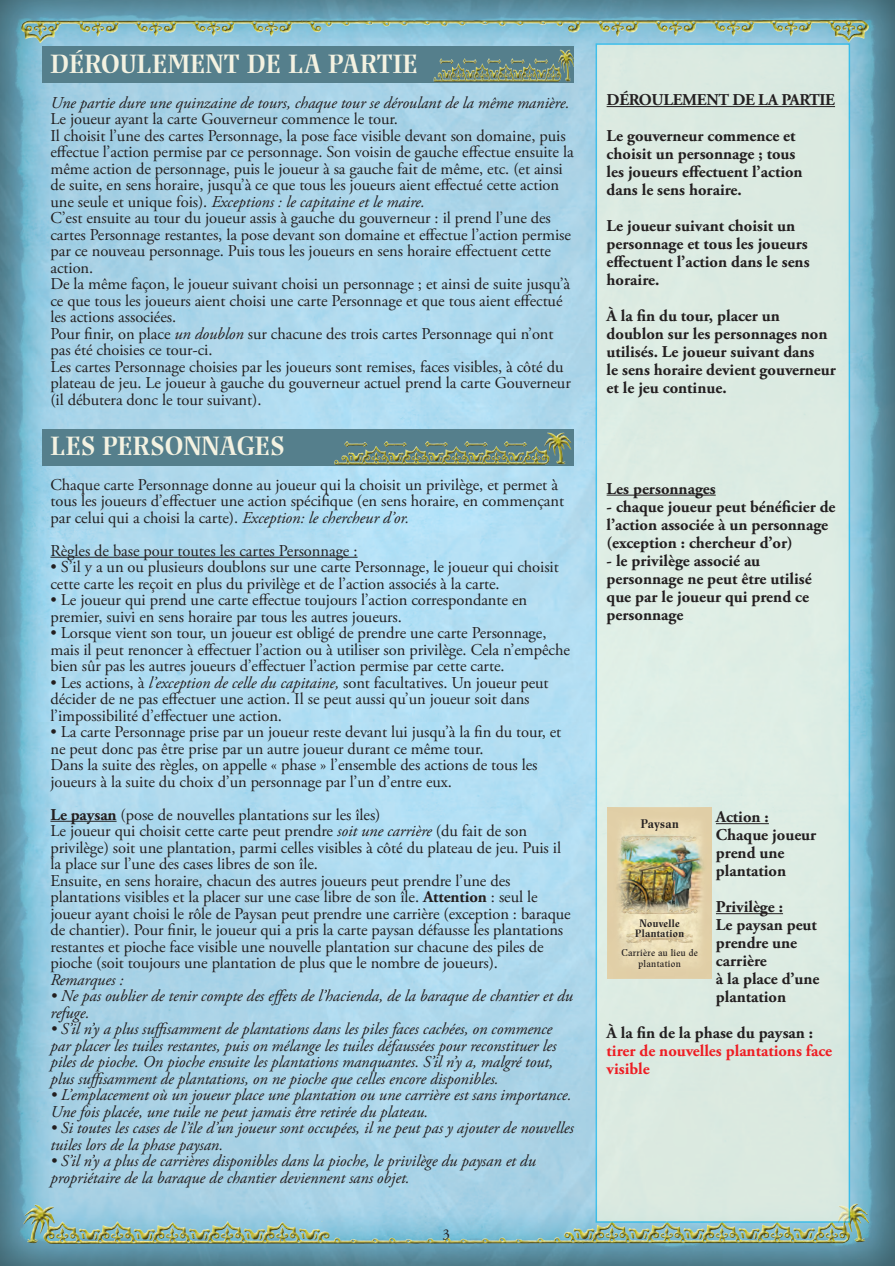
<style>
.page{position:relative;width:895px;height:1266px;background:#fff}
.page>*{position:absolute;margin:0;border:0;box-sizing:border-box;transform-origin:0 0}
.t1{font:700 27px "Renner Antiqua LT Pro";color:#f4f2e1}
.t2{font:16.5px/16.5px "Adobe Garamond Pro";letter-spacing:-.005em;color:#231f20}
.t3{font:italic 16.5px/16.5px "Adobe Garamond Pro";letter-spacing:-.005em;color:#231f20}
.t4{font:700 16.5px/18px "Adobe Garamond Pro";color:#231f20}
.t5{font:700 16.5px/18px "Adobe Garamond Pro";color:#ee1d23}
.t6{font:15px "Adobe Garamond Pro";color:#231f20}
.t7{font:700 12.9px "Renner Antiqua LT Pro";letter-spacing:.025em;color:#231f20}
.t8{font:700 10.95px/10.1px "Renner Antiqua LT Pro";letter-spacing:.025em;color:#231f20;text-align:center}
.t9{font:500 10.2px/11.1px "Renner Antiqua LT Pro";letter-spacing:.025em;color:#231f20;text-align:center}
.s1{font-style:italic}
.s2{font-weight:700}
</style>
<div class="page">
<img style="left:0;top:0;width:895px;height:1266px">
<img style="left:0;top:1164px;width:895px;height:85px">
<img style="left:0;top:16px;width:895px;height:85px">
<div style="left:595px;top:43px;width:255px;height:1180px;background:#dcebe2"></div>
<div style="left:42px;top:429px;width:531px;height:37px;background:#557f8c"></div>
<img style="left:331px;top:429px;width:246px;height:38px">
<div style="left:42px;top:46px;width:531px;height:37px;background:#557f8c"></div>
<img style="left:431px;top:47px;width:146px;height:37px">
<hr style="left:606px;top:106px;width:229px;height:1px;background:#231f20">
<hr style="left:606px;top:495px;width:109px;height:1px;background:#231f20">
<hr style="left:716px;top:823px;width:53px;height:1px;background:#231f20">
<hr style="left:716px;top:913px;width:67px;height:1px;background:#231f20">
<hr style="left:50px;top:557px;width:307px;height:1px;background:#231f20">
<hr style="left:50px;top:821px;width:67px;height:1px;background:#231f20">
<img style="left:608px;top:807px;width:103px;height:172px">
<svg style="left:891px;top:1261px;width:4px;height:5px"></svg>
<h1 class="t1" style="left:50px;top:50px;width:369px">DÉROULEMENT DE LA PARTIE</h1>
<p class="t3" style="left:50px;top:95px;width:520px">Une partie dure une quinzaine de tours, chaque tour se déroulant de la même manière.</p>
<p class="t2" style="left:50px;top:111px;width:525px">Le joueur ayant la carte Gouverneur commence le tour.<br>Il choisit l’une des cartes Personnage, la pose face visible devant son domaine, puis effectue l’action permise par ce personnage. Son voisin de gauche effectue ensuite la même action de personnage, puis le joueur à sa gauche fait de même, etc. (et ainsi de suite, en sens horaire, jusqu’à ce que tous les joueurs aient effectué cette action une seule et unique fois). <span class="s1">Exceptions : le capitaine et le maire.<br></span>C’est ensuite au tour du joueur assis à gauche du gouverneur : il prend l’une des cartes Personnage restantes, la pose devant son domaine et effectue l’action permise par ce nouveau personnage. Puis tous les joueurs en sens horaire effectuent cette action.<br>De la même façon, le joueur suivant choisi un personnage ; et ainsi de suite jusqu’à ce que tous les joueurs aient choisi une carte Personnage et que tous aient effectué les actions associées.<br>Pour finir, on place <span class="s1">un doublon</span> sur chacune des trois cartes Personnage qui n’ont pas été choisies ce tour-ci.<br>Les cartes Personnage choisies par les joueurs sont remises, faces visibles, à côté du plateau de jeu. Le joueur à gauche du gouverneur actuel prend la carte Gouverneur (il débutera donc le tour suivant).</p>
<h1 class="t1" style="left:50px;top:431px;width:236px">LES PERSONNAGES</h1>
<p class="t2" style="left:50px;top:477px;width:515px">Chaque carte Personnage donne au joueur qui la choisit un privilège, et permet à tous les joueurs d’effectuer une action spécifique (en sens horaire, en commençant par celui qui a choisi la carte). <span class="s1">Exception: le chercheur d’or.</span></p>
<p class="t2" style="left:50px;top:543px;width:308px">Règles de base pour toutes les cartes Personnage :</p>
<p class="t2" style="left:50px;top:559px;width:510px">• S’il y a un ou plusieurs doublons sur une carte Personnage, le joueur qui choisit cette carte les reçoit en plus du privilège et de l’action associés à la carte.</p>
<p class="t2" style="left:50px;top:592px;width:478px">• Le joueur qui prend une carte effectue toujours l’action correspondante en premier, suivi en sens horaire par tous les autres joueurs.</p>
<p class="t2" style="left:50px;top:625px;width:521px">• Lorsque vient son tour, un joueur est obligé de prendre une carte Personnage, mais il peut renoncer à effectuer l’action ou à utiliser son privilège. Cela n’empêche bien sûr pas les autres joueurs d’effectuer l’action permise par cette carte.</p>
<p class="t2" style="left:50px;top:675px;width:500px">• Les actions, à <span class="s1">l’exception de celle du capitaine,</span> sont facultatives. Un joueur peut décider de ne pas effectuer une action. Il se peut aussi qu’un joueur soit dans l’impossibilité d’effectuer une action.</p>
<p class="t2" style="left:50px;top:724px;width:512px">• La carte Personnage prise par un joueur reste devant lui jusqu’à la fin du tour, et ne peut donc pas être prise par un autre joueur durant ce même tour.<br>Dans la suite des règles, on appelle « phase » l’ensemble des actions de tous les joueurs à la suite du choix d’un personnage par l’un d’entre eux.</p>
<p class="t2" style="left:50px;top:807px;width:522px"><span class="s2">Le paysan</span> (pose de nouvelles plantations sur les îles)<br>Le joueur qui choisit cette carte peut prendre <span class="s1">soit une carrière</span> (du fait de son privilège) soit une plantation, parmi celles visibles à côté du plateau de jeu. Puis il la place sur l’une des cases libres de son île.<br>Ensuite, en sens horaire, chacun des autres joueurs peut prendre l’une des plantations visibles et la placer sur une case libre de son île. <span class="s2">Attention</span> : seul le joueur ayant choisi le rôle de Paysan peut prendre une carrière (exception : baraque de chantier). Pour finir, le joueur qui a pris la carte paysan défausse les plantations restantes et pioche face visible une nouvelle plantation sur chacune des piles de pioche (soit toujours une plantation de plus que le nombre de joueurs).</p>
<p class="t3" style="left:50px;top:971px;width:74px">Remarques :</p>
<p class="t3" style="left:50px;top:988px;width:524px">• Ne pas oublier de tenir compte des effets de l’hacienda, de la baraque de chantier et du refuge.</p>
<p class="t3" style="left:50px;top:1021px;width:507px">• S’il n’y a plus suffisamment de plantations dans les piles faces cachées, on commence par placer les tuiles restantes, puis on mélange les tuiles défaussées pour reconstituer les piles de pioche. On pioche ensuite les plantations manquantes. S’il n’y a, malgré tout, plus suffisamment de plantations, on ne pioche que celles encore disponibles.</p>
<p class="t3" style="left:50px;top:1087px;width:522px">• L’emplacement où un joueur place une plantation ou une carrière est sans importance.<br>Une fois placée, une tuile ne peut jamais être retirée du plateau.</p>
<p class="t3" style="left:50px;top:1120px;width:525px">• Si toutes les cases de l’île d’un joueur sont occupées, il ne peut pas y ajouter de nouvelles tuiles lors de la phase paysan.</p>
<p class="t3" style="left:50px;top:1153px;width:487px">• S’il n’y a plus de carrières disponibles dans la pioche, le privilège du paysan et du propriétaire de la baraque de chantier deviennent sans objet.</p>
<p class="t6" style="left:442px;top:1225px;width:9px">3</p>
<p class="t4" style="left:606px;top:82px;width:230px;line-height:36px">DÉROULEMENT DE LA PARTIE<br>Le gouverneur commence et</p>
<p class="t4" style="left:606px;top:145px;width:197px">choisit un personnage ; tous les joueurs effectuent l’action dans le sens horaire.</p>
<p class="t4" style="left:606px;top:217px;width:204px">Le joueur suivant choisit un personnage et tous les joueurs effectuent l’action dans le sens horaire.</p>
<p class="t4" style="left:606px;top:307px;width:231px">À la fin du tour, placer un doublon sur les personnages non utilisés. Le joueur suivant dans<br>le sens horaire devient gouverneur et le jeu continue.</p>
<p class="t4" style="left:606px;top:480px;width:111px">Les personnages</p>
<p class="t4" style="left:606px;top:498px;width:230px">- chaque joueur peut bénéficier de l’action associée à un personnage (exception : chercheur d’or)</p>
<p class="t4" style="left:606px;top:552px;width:206px">- le privilège associé au personnage ne peut être utilisé que par le joueur qui prend ce personnage</p>
<p class="t4" style="left:716px;top:808px;width:102px">Action :<br>Chaque joueur prend une plantation</p>
<p class="t4" style="left:716px;top:898px;width:105px">Privilège :<br>Le paysan peut prendre une carrière<br>à la place d’une plantation</p>
<p class="t4" style="left:606px;top:1024px;width:208px">À la fin de la phase du paysan :</p>
<p class="t5" style="left:606px;top:1042px;width:227px">tirer de nouvelles plantations face visible</p>
<p class="t7" style="left:640px;top:816px;width:39px">Paysan</p>
<p class="t8" style="left:635px;top:918px;width:50px">Nouvelle<br>Plantation</p>
<p class="t9" style="left:621px;top:947px;width:78px">Carrière au lieu de plantation</p>
</div>
